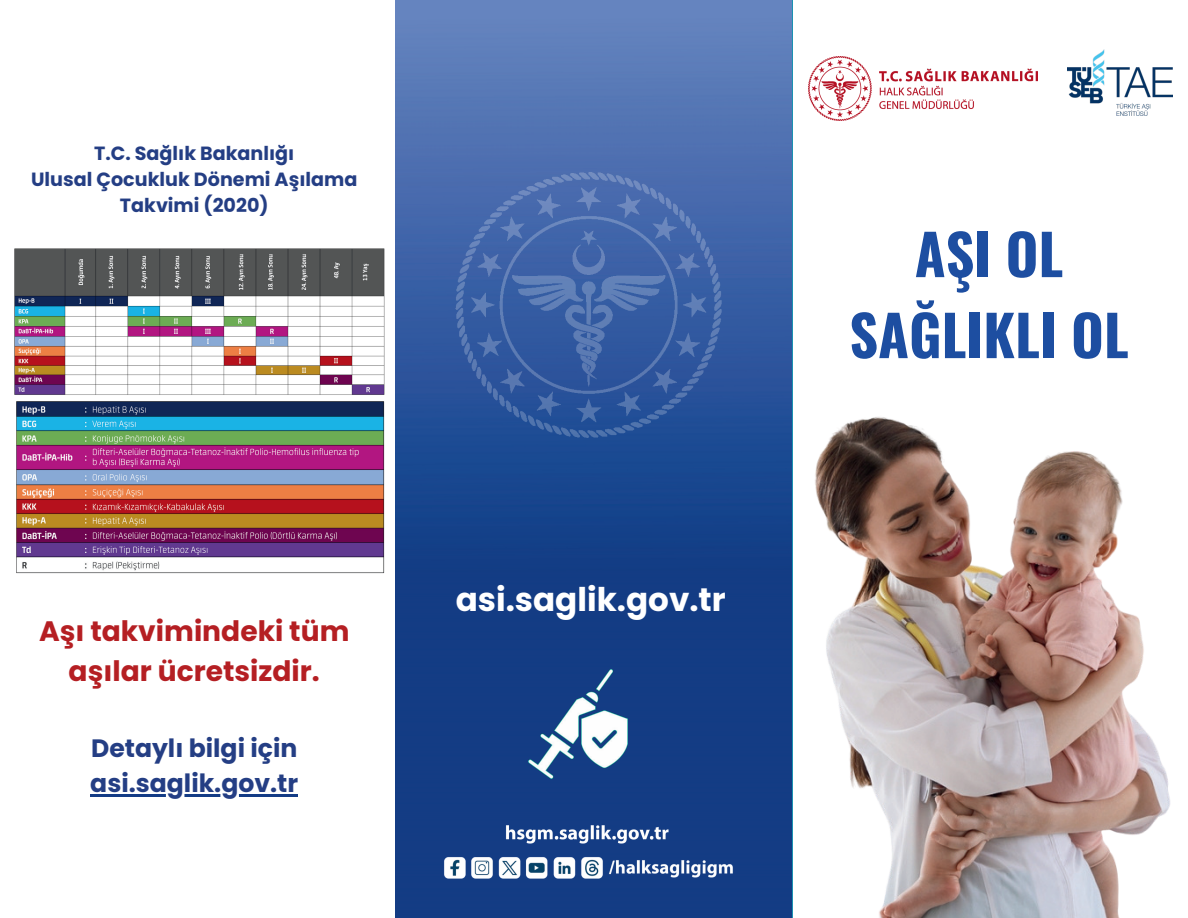
<style>
.page{position:relative;width:1188px;height:918px;background:#fff}
.page>*{position:absolute;margin:0;border:0;box-sizing:border-box;transform-origin:0 0}
.t1{font:700 55.95px/81px "Oswald";color:#1d4ea1;text-align:center}
.t2{font:700 32.7px "Poppins";color:#fff}
.t3{font:700 28.2px/39.3px "Poppins";color:#b51f23;text-align:center}
.t4{font:700 25.05px/35px "Poppins";color:#243e84}
.t5{font:700 19.2px/25.8px "Poppins";color:#243e84;text-align:center}
</style>
<div class="page">
<img style="left:395px;top:0;width:396px;height:918px">
<img style="left:496px;top:809px;width:190px;height:36px">
<img style="left:440px;top:845px;width:302px;height:44px">
<img style="left:758px;top:346px;width:412px;height:572px">
<img style="left:434px;top:173px;width:313px;height:287px">
<img style="left:528px;top:670px;width:99px;height:109px">
<img style="left:1068px;top:50px;width:104px;height:65px">
<img style="left:808px;top:57px;width:230px;height:64px">
<img style="left:14px;top:232px;width:382px;height:356px">
<hr style="left:90px;top:794px;width:208px;height:2px;background:#143c86">
<p class="t5" style="left:31px;top:141px;width:328px">T.C. Sağlık Bakanlığı<br>Ulusal Çocukluk Dönemi Aşılama<br>Takvimi (2020)</p>
<h3 class="t3" style="left:39px;top:612px;width:312px">Aşı takvimindeki tüm aşılar ücretsizdir.</h3>
<h3 class="t4" style="left:90px;top:731px;width:209px">Detaylı bilgi için asi.saglik.gov.tr</h3>
<h2 class="t2" style="left:456px;top:581px;width:272px">asi.saglik.gov.tr</h2>
<h1 class="t1" style="left:849px;top:217px;width:281px">AŞI OL<br>SAĞLIKLI OL</h1>
</div>
